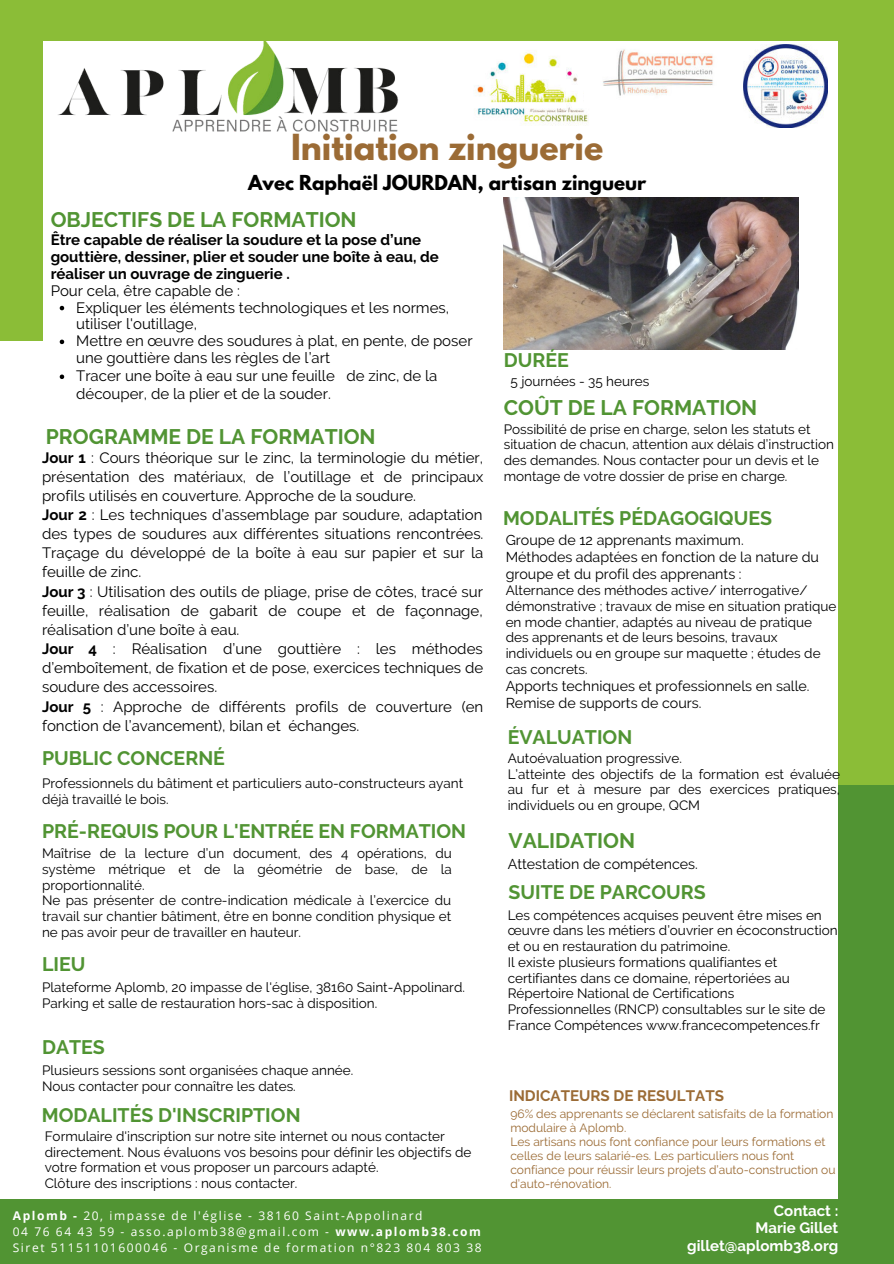
<style>
.page{position:relative;width:894px;height:1264px;background:#fff}
.page>*{position:absolute;margin:0;border:0;box-sizing:border-box;transform-origin:0 0}
.t1{font:700 31.8px "League Spartan";color:#9b6b35}
.t2{font:700 21px "Raleway";color:#519433}
.t3{font:700 19.5px "Raleway";color:#519433}
.t4{font:700 18.3px "League Spartan";color:#000}
.t5{font:700 15.15px "Raleway";color:#9b6b35}
.t6{font:15px/19.2px "Raleway";color:#000}
.t7{font:700 15px/17px "Raleway";color:#000}
.t8{font:700 15px/17.4px "Raleway";color:#fff;text-align:right}
.t9{font:14.25px/17px "Raleway";color:#000}
.t10{font:13.5px/15.8px "Raleway";color:#000}
.t11{font:12px/14px "Raleway";color:#9b6b35}
.t12{font:12px/16px "Open Sans";letter-spacing:.13em;color:#fff}
.s1{font-weight:700}
</style>
<div class="page">
<div style="left:0;top:0;width:42px;height:341px;background:#8bbd37"></div>
<img style="left:58px;top:41px;width:341px;height:91px">
<div style="left:0;top:0;width:893px;height:41px;background:#8bbd37"></div>
<div style="left:838px;top:0;width:55px;height:808px;background:#8bbd37"></div>
<img style="left:743px;top:44px;width:84px;height:83px">
<div style="left:0;top:1199px;width:893px;height:64px;background:#519433"></div>
<div style="left:838px;top:785px;width:55px;height:478px;background:#519433"></div>
<img style="left:476px;top:50px;width:113px;height:76px">
<img style="left:584px;top:49px;width:129px;height:57px">
<img style="left:503px;top:198px;width:295px;height:152px">
<svg style="left:60px;top:306px;width:4px;height:4px"></svg>
<svg style="left:60px;top:339px;width:4px;height:5px"></svg>
<svg style="left:60px;top:374px;width:4px;height:5px"></svg>
<h1 class="t1" style="left:291px;top:122px;width:313px">Initiation zinguerie</h1>
<h3 class="t4" style="left:248px;top:168px;width:399px">Avec Raphaël JOURDAN, artisan zingueur</h3>
<h2 class="t2" style="left:51px;top:207px;width:307px">OBJECTIFS DE LA FORMATION</h2>
<p class="t7" style="left:51px;top:231px;width:389px">Être capable de réaliser la soudure et la pose d’une gouttière, dessiner, plier et souder une boîte à eau, de réaliser un ouvrage de zinguerie .</p>
<p class="t6" style="left:51px;top:281px;width:191px">Pour cela, être capable de :</p>
<p class="t6" style="left:76px;top:298px;width:398px;line-height:17.4px">Expliquer les éléments technologiques et les normes, utiliser l'outillage,<br>Mettre en œuvre des soudures à plat, en pente, de poser une gouttière dans les règles de l’art<br>Tracer une boîte à eau sur une feuille de zinc, de la découper, de la plier et de la souder.</p>
<h2 class="t2" style="left:46px;top:424px;width:331px">PROGRAMME DE LA FORMATION</h2>
<p class="t6" style="left:42px;top:447px;width:443px"><span class="s1">Jour 1</span> : Cours théorique sur le zinc, la terminologie du métier, présentation des matériaux, de l’outillage et de principaux profils utilisés en couverture. Approche de la soudure.<br><span class="s1">Jour 2</span> : Les techniques d’assemblage par soudure, adaptation des types de soudures aux différentes situations rencontrées.<br>Traçage du développé de la boîte à eau sur papier et sur la feuille de zinc.<br><span class="s1">Jour 3</span> : Utilisation des outils de pliage, prise de côtes, tracé sur feuille, réalisation de gabarit de coupe et de façonnage, réalisation d’une boîte à eau.<br><span class="s1">Jour 4</span> : Réalisation d’une gouttière : les méthodes d’emboîtement, de fixation et de pose, exercices techniques de soudure des accessoires.<br><span class="s1">Jour 5</span> : Approche de différents profils de couverture (en fonction de l’avancement), bilan et échanges.</p>
<h3 class="t3" style="left:42px;top:747px;width:184px">PUBLIC CONCERNÉ</h3>
<p class="t10" style="left:42px;top:775px;width:422px">Professionnels du bâtiment et particuliers auto-constructeurs ayant déjà travaillé le bois.</p>
<h3 class="t3" style="left:42px;top:819px;width:425px">PRÉ-REQUIS POUR L'ENTRÉE EN FORMATION</h3>
<p class="t10" style="left:42px;top:845px;width:411px">Maîtrise de la lecture d’un document, des 4 opérations, du système métrique et de la géométrie de base, de la proportionnalité.<br>Ne pas présenter de contre-indication médicale à l’exercice du travail sur chantier bâtiment, être en bonne condition physique et ne pas avoir peur de travailler en hauteur.</p>
<h3 class="t3" style="left:42px;top:953px;width:45px">LIEU</h3>
<p class="t10" style="left:42px;top:979px;width:424px">Plateforme Aplomb, 20 impasse de l'église, 38160 Saint-Appolinard.<br>Parking et salle de restauration hors-sac à disposition.</p>
<h3 class="t3" style="left:42px;top:1036px;width:64px">DATES</h3>
<p class="t10" style="left:42px;top:1062px;width:313px">Plusieurs sessions sont organisées chaque année.<br>Nous contacter pour connaître les dates.</p>
<h3 class="t3" style="left:42px;top:1103px;width:260px">MODALITÉS D'INSCRIPTION</h3>
<p class="t10" style="left:45px;top:1128px;width:428px">Formulaire d'inscription sur notre site internet ou nous contacter directement. Nous évaluons vos besoins pour définir les objectifs de votre formation et vous proposer un parcours adapté.<br>Clôture des inscriptions : nous contacter.</p>
<p class="t12" style="left:13px;top:1207px;width:470px"><span class="s1">Aplomb -</span> 20, impasse de l'église - 38160 Saint-Appolinard<br>04 76 64 43 59 - asso.aplomb38@gmail.com - <span class="s1">www.aplomb38.com<br></span>Siret 51151101600046 - Organisme de formation n°823 804 803 38</p>
<h3 class="t3" style="left:503px;top:348px;width:67px">DURÉE</h3>
<p class="t10" style="left:510px;top:373px;width:140px">5 journées - 35 heures</p>
<p class="t10" style="left:503px;top:421px;width:332px">Possibilité de prise en charge, selon les statuts et situation de chacun, attention aux délais d’instruction des demandes. Nous contacter pour un devis et le montage de votre dossier de prise en charge.</p>
<h2 class="t2" style="left:503px;top:395px;width:255px">COÛT DE LA FORMATION</h2>
<h3 class="t3" style="left:503px;top:507px;width:270px">MODALITÉS PÉDAGOGIQUES</h3>
<p class="t9" style="left:505px;top:532px;width:315px">Groupe de 12 apprenants maximum.<br>Méthodes adaptées en fonction de la nature du groupe et du profil des apprenants :</p>
<p class="t10" style="left:505px;top:582px;width:332px">Alternance des méthodes active/ interrogative/ démonstrative ; travaux de mise en situation pratique en mode chantier, adaptés au niveau de pratique des apprenants et de leurs besoins, travaux individuels ou en groupe sur maquette ; études de cas concrets.</p>
<p class="t9" style="left:505px;top:677px;width:305px">Apports techniques et professionnels en salle.<br>Remise de supports de cours.</p>
<h3 class="t3" style="left:507px;top:726px;width:126px">ÉVALUATION</h3>
<p class="t10" style="left:507px;top:750px;width:334px">Autoévaluation progressive.<br>L’atteinte des objectifs de la formation est évaluée au fur et à mesure par des exercices pratiques, individuels ou en groupe, QCM</p>
<h2 class="t2" style="left:508px;top:828px;width:128px">VALIDATION</h2>
<p class="t9" style="left:507px;top:855px;width:192px">Attestation de compétences.</p>
<h3 class="t3" style="left:508px;top:880px;width:198px">SUITE DE PARCOURS</h3>
<p class="t10" style="left:507px;top:906px;width:331px">Les compétences acquises peuvent être mises en œuvre dans les métiers d’ouvrier en écoconstruction et ou en restauration du patrimoine.<br>Il existe plusieurs formations qualifiantes et certifiantes dans ce domaine, répertoriées au Répertoire National de Certifications Professionnelles (RNCP) consultables sur le site de France Compétences www.francecompetences.fr</p>
<p class="t5" style="left:509px;top:1086px;width:216px">INDICATEURS DE RESULTATS</p>
<p class="t11" style="left:510px;top:1106px;width:326px">96% des apprenants se déclarent satisfaits de la formation modulaire à Aplomb.<br>Les artisans nous font confiance pour leurs formations et celles de leurs salarié-es. Les particuliers nous font confiance pour réussir leurs projets d’auto-construction ou d’auto-rénovation.</p>
<p class="t8" style="left:687px;top:1201px;width:152px">Contact :<br>Marie Gillet gillet@aplomb38.org</p>
</div>
